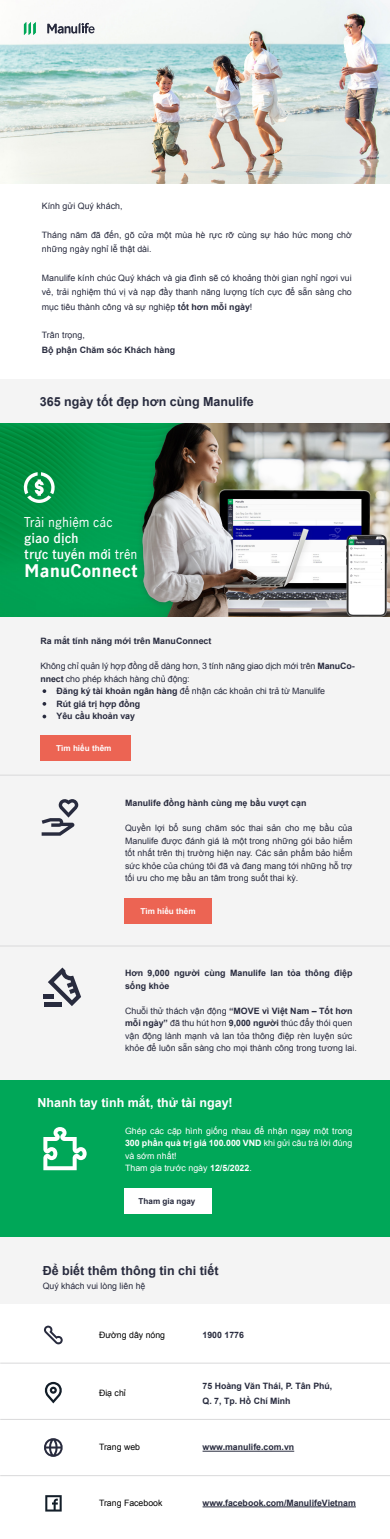
<style>
.page{position:relative;width:390px;height:1539px;background:#fff}
.page>*{position:absolute;margin:0;border:0;box-sizing:border-box;transform-origin:0 0}
.t1{font:700 16.38px "Manulife JH Sans";color:#fff}
.t2{font:600 12.75px/15.8px "Manulife JH Sans";color:#fff}
.t3{font:12.75px "Manulife JH Sans";color:#fff}
.t4{font:700 12.5px "Arial";color:#282b3e}
.t5{font:700 12.5px "Arial";color:#fff}
.t6{font:8.75px/12.5px "Arial";color:#282b3e}
.t7{font:700 8.75px/14.4px "Arial";color:#282b3e}
.t8{font:8.75px/12.5px "Arial";color:#fff}
.t9{font:8.75px "Arial";color:#000}
.t10{font:700 8.12px "Arial";color:#fff}
.t11{font:700 8.12px "Arial";color:#282b3e}
.s1{font-weight:700}
.s2{font-weight:400}
</style>
<div class="page">
<div style="left:0;top:1079px;width:390px;height:159px;background:#00a758"></div>
<div style="left:0;top:1238px;width:390px;height:66px;background:#f4f4f4"></div>
<img style="left:0;top:0;width:390px;height:183px">
<div style="left:125px;top:1189px;width:87px;height:25px;background:#fff"></div>
<div style="left:0;top:379px;width:390px;height:700px;background:#f4f4f4"></div>
<div style="left:40px;top:735px;width:90px;height:25px;background:#ec6453"></div>
<div style="left:125px;top:898px;width:87px;height:25px;background:#ec6453"></div>
<hr style="left:0;top:1363px;width:390px;height:1px;background:#d9d9da">
<svg style="left:44px;top:1326px;width:19px;height:18px"></svg>
<hr style="left:0;top:1419px;width:390px;height:1px;background:#d9d9da">
<hr style="left:0;top:1475px;width:390px;height:1px;background:#d9d9da">
<svg style="left:44px;top:1382px;width:18px;height:21px"></svg>
<svg style="left:45px;top:1495px;width:17px;height:16px"></svg>
<svg style="left:44px;top:1438px;width:19px;height:19px"></svg>
<hr style="left:202px;top:1451px;width:92px;height:1px;background:#282b3e">
<hr style="left:202px;top:1506px;width:154px;height:1px;background:#282b3e">
<hr style="left:0;top:775px;width:390px;height:1px;background:#d9d9da">
<hr style="left:0;top:946px;width:390px;height:1px;background:#d9d9da">
<svg style="left:47px;top:23px;width:48px;height:10px"></svg>
<svg style="left:24px;top:22px;width:12px;height:13px"></svg>
<img style="left:0;top:424px;width:390px;height:193px">
<svg style="left:23px;top:472px;width:32px;height:31px"></svg>
<svg style="left:42px;top:689px;width:4px;height:4px"></svg>
<svg style="left:42px;top:702px;width:4px;height:4px"></svg>
<svg style="left:42px;top:715px;width:4px;height:3px"></svg>
<svg style="left:42px;top:799px;width:36px;height:37px"></svg>
<hr style="left:44px;top:1002px;width:17px;height:4px;background:#282b3e">
<hr style="left:44px;top:994px;width:10px;height:4px;background:#282b3e">
<svg style="left:48px;top:967px;width:33px;height:39px"></svg>
<svg style="left:43px;top:1127px;width:44px;height:43px"></svg>
<p class="t6" style="left:42px;top:200px;width:82px">Kính gửi Quý khách,</p>
<p class="t6" style="left:42px;top:228px;width:311px;line-height:14.4px">Tháng năm đã đến, gõ cửa một mùa hè rực rỡ cùng sự háo hức mong chờ những ngày nghỉ lễ thật dài.</p>
<p class="t6" style="left:42px;top:271px;width:311px;line-height:14.4px;text-align:justify">Manulife kính chúc Quý khách và gia đình sẽ có khoảng thời gian nghỉ ngơi vui vẻ, trải nghiệm thú vị và nạp đầy thanh năng lượng tích cực để sẵn sàng cho mục tiêu thành công và sự nghiệp <span class="s1">tốt hơn mỗi ngày</span>!</p>
<p class="t6" style="left:42px;top:329px;width:44px">Trân trọng,</p>
<p class="t7" style="left:42px;top:343px;width:135px">Bộ phận Chăm sóc Khách hàng</p>
<h3 class="t4" style="left:40px;top:393px;width:215px">365 ngày tốt đẹp hơn cùng Manulife</h3>
<h2 class="t3" style="left:24px;top:513px;width:90px">Trải nghiệm các</h2>
<h2 class="t2" style="left:24px;top:530px;width:115px">giao dịch<br>trực tuyến mới <span class="s2">trên</span></h2>
<h1 class="t1" style="left:24px;top:558px;width:115px">ManuConnect</h1>
<p class="t7" style="left:40px;top:634px;width:172px">Ra mắt tính năng mới trên ManuConnect</p>
<p class="t6" style="left:40px;top:660px;width:316px">Không chỉ quản lý hợp đồng dễ dàng hơn, 3 tính năng giao dịch mới trên <span class="s1">ManuCo-</span></p>
<p class="t6" style="left:40px;top:673px;width:151px"><span class="s1">nnect</span> cho phép khách hàng chủ động:</p>
<p class="t6" style="left:57px;top:685px;width:270px"><span class="s1">Đăng ký tài khoản ngân hàng</span> để nhận các khoản chi trả từ Manulife</p>
<p class="t7" style="left:57px;top:697px;width:85px">Rút giá trị hợp đồng</p>
<p class="t7" style="left:57px;top:709px;width:80px">Yêu cầu khoản vay</p>
<p class="t10" style="left:56px;top:743px;width:57px">Tìm hiểu thêm</p>
<p class="t7" style="left:125px;top:796px;width:183px">Manulife đồng hành cùng mẹ bầu vượt cạn</p>
<p class="t6" style="left:125px;top:822px;width:229px;text-align:justify">Quyền lợi bổ sung chăm sóc thai sản cho mẹ bầu của Manulife được đánh giá là một trong những gói bảo hiểm tốt nhất trên thị trường hiện nay. Các sản phẩm bảo hiểm sức khỏe của chúng tôi đã và đang mang tới những hỗ trợ tối ưu cho mẹ bầu an tâm trong suốt thai kỳ.</p>
<p class="t10" style="left:140px;top:905px;width:57px">Tìm hiểu thêm</p>
<p class="t7" style="left:125px;top:967px;width:229px;line-height:12.5px">Hơn 9,000 người cùng Manulife lan tỏa thông điệp sống khỏe</p>
<p class="t6" style="left:125px;top:1004px;width:233px">Chuỗi thử thách vận động <span class="s1">“MOVE vì Việt Nam – Tốt hơn mỗi ngày”</span> đã thu hút hơn <span class="s1">9,000 người</span> thúc đẩy thói quen vận động lành mạnh và lan tỏa thông điệp rèn luyện sức khỏe để luôn sẵn sàng cho mọi thành công trong tương lai.</p>
<h3 class="t5" style="left:37px;top:1094px;width:197px">Nhanh tay tinh mắt, thử tài ngay!</h3>
<p class="t8" style="left:125px;top:1124px;width:229px">Ghép các cặp hình giống nhau để nhận ngay một trong <span class="s1">300 phần quà trị giá 100.000 VND</span> khi gửi câu trả lời đúng và sớm nhất!<br>Tham gia trước ngày <span class="s1">12/5/2022</span>.</p>
<p class="t11" style="left:138px;top:1196px;width:58px">Tham gia ngay</p>
<h3 class="t4" style="left:43px;top:1262px;width:177px">Để biết thêm thông tin chi tiết</h3>
<p class="t6" style="left:43px;top:1280px;width:104px">Quý khách vui lòng liên hệ</p>
<p class="t9" style="left:99px;top:1329px;width:68px">Đường dây nóng</p>
<p class="t9" style="left:99px;top:1387px;width:28px">Điạ chỉ</p>
<p class="t7" style="left:202px;top:1328px;width:43px">1900 1776</p>
<p class="t7" style="left:202px;top:1379px;width:131px">75 Hoàng Văn Thái, P. Tân Phú,<br>Q. 7, Tp. Hồ Chí Minh</p>
<p class="t9" style="left:99px;top:1441px;width:43px">Trang web</p>
<p class="t7" style="left:202px;top:1440px;width:93px">www.manulife.com.vn</p>
<p class="t9" style="left:99px;top:1497px;width:65px">Trang Facebook</p>
<p class="t7" style="left:202px;top:1496px;width:155px">www.facebook.com/ManulifeVietnam</p>
</div>
